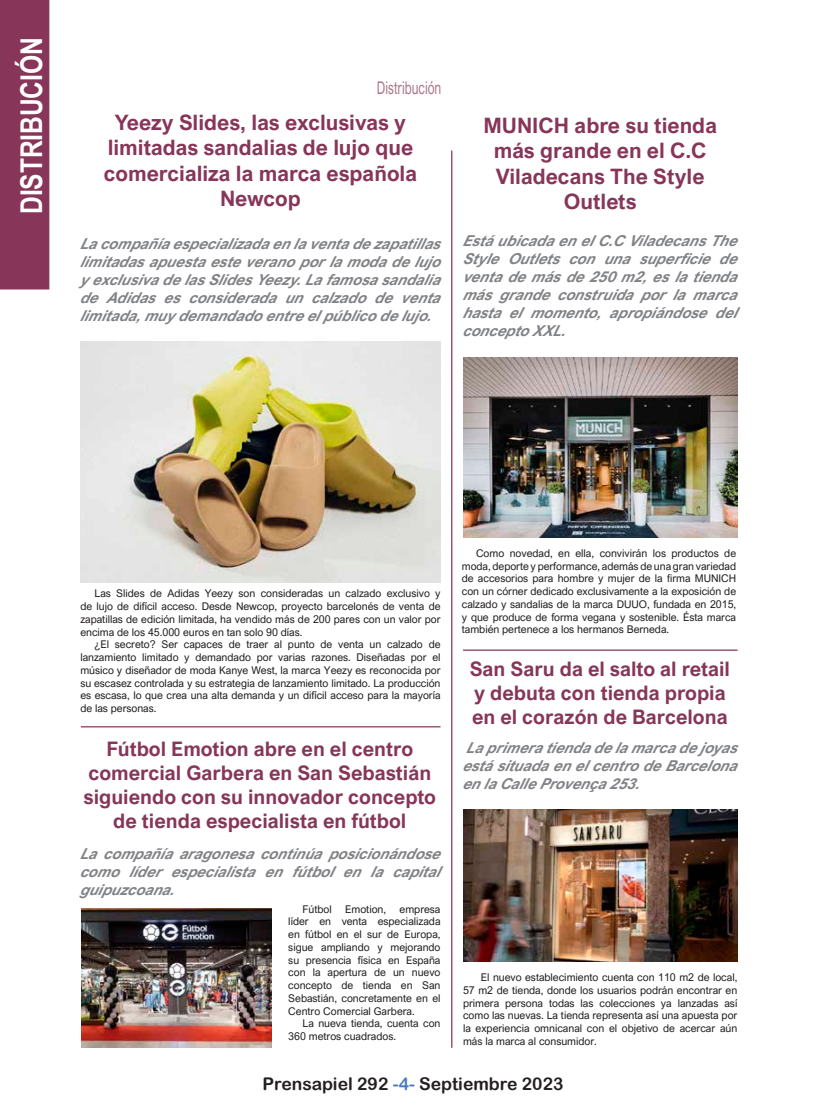
<style>
.page{position:relative;width:826px;height:1117px;background:#fff}
.page>*{position:absolute;margin:0;border:0;box-sizing:border-box;transform-origin:0 0}
.t1{font:700 30px "Arial Narrow";letter-spacing:-.005em;color:#fff}
.t2{font:700 21.25px/25.5px "Arial Nova";color:#873659;text-align:center}
.t3{font:700 20px/24px "Arial Nova";color:#873659;text-align:center}
.t4{font:17.5px "Arial Rounded MT Bold";color:#231f20}
.t5{font:17.5px "Arial Nova";color:#ac7989;scale:.7 1}
.t6{font:italic 700 15px/18px "Arial Nova";color:#808285;text-align:justify}
.t7{font:10.62px/12.8px "Arial Nova";letter-spacing:-.005em;color:#231f20;text-align:justify}
.s1{color:#4978bd}
</style>
<div class="page">
<div style="left:0;top:0;width:49px;height:289px;background:#873659"></div>
<img style="left:463px;top:357px;width:274px;height:180px">
<hr style="left:451px;top:150px;width:1px;height:897px;background:#873659">
<img style="left:81px;top:342px;width:359px;height:240px">
<hr style="left:81px;top:726px;width:359px;height:1px;background:#873659">
<hr style="left:463px;top:649px;width:274px;height:1px;background:#873659">
<img style="left:81px;top:908px;width:191px;height:139px">
<img style="left:463px;top:809px;width:274px;height:151px">
<h1 class="t1" style="left:9px;top:214px;width:178px;rotate:-90deg">DISTRIBUCIÓN</h1>
<h3 class="t5" style="left:377px;top:78px;width:94px">Distribución</h3>
<h2 class="t2" style="left:104px;top:109px;width:315px">Yeezy Slides, las exclusivas y limitadas sandalias de lujo que comercializa la marca española<br>Newcop</h2>
<p class="t6" style="left:80px;top:234px;width:366px">Lacomp añíaesp ecializadaen laventadezap atillas limitadasap uestaesteverano p orlamodadelujo y exclusivadelasSlidesYeezy.Lafamosasandalia de Adidas es considerada un calzado de venta limitada, muy demandado entreelp úblico delujo.</p>
<h3 class="t6" style="left:463px;top:232px;width:280px">Estáubicadaen elC.C ViladecansThe Style Outlets con una sup erficie de venta de más de 250 m2, es la tienda más grande construida por la marca hasta el momento, apropiándose del concepto XXL.</h3>
<h2 class="t2" style="left:483px;top:112px;width:235px">MUNICH abre su tienda más grande en el C.C<br>Viladecans The Style<br>Outlets</h2>
<p class="t7" style="left:80px;top:587px;width:362px;text-indent:14px">Las Slides de Adidas Yeezy son consideradas un calzado exclusivo y de lujo de difícil acceso. Desde Newcop, proyecto barcelonés de venta de zapatillas de edición limitada, ha vendido más de 200 pares con un valor por encima de los 45.000 euros en tan solo 90 días.</p>
<p class="t7" style="left:80px;top:638px;width:362px;text-indent:14px">¿El secreto? Ser capaces de traer al punto de venta un calzado de lanzamiento limitado y demandado por varias razones. Diseñadas por el músico y diseñador de moda Kanye West, la marca Yeezy es reconocida por su escasez controlada y su estrategia de lanzamiento limitado. La producción es escasa, lo que crea una alta demanda y un difícil acceso para la mayoría de las personas.</p>
<h3 class="t3" style="left:84px;top:736px;width:354px">Fútbol Emotion abre en el centro comercial Garbera en San Sebastián siguiendo con su innovador concepto de tienda especialista en fútbol</h3>
<h3 class="t6" style="left:80px;top:844px;width:366px">La compañía aragonesa continúa posicionándose como líder esp ecialista en fútbol en la capital guipuzcoana.</h3>
<p class="t7" style="left:302px;top:902px;width:31px">Fútbol</p>
<p class="t7" style="left:345px;top:902px;width:42px">Emotion,</p>
<p class="t7" style="left:288px;top:902px;width:154px;text-indent:111px">empresa líder en venta especializada en fútbol en el sur de Europa, sigue ampliando y mejorando su presencia física en España con la apertura de un nuevo concepto de tienda en San Sebastián, concretamente en el Centro Comercial Garbera.</p>
<p class="t7" style="left:288px;top:1017px;width:154px;text-indent:14px">La nueva tienda, cuenta con<br>360 metros cuadrados.</p>
<p class="t7" style="left:462px;top:546px;width:276px;text-indent:14px">Como novedad, en ella, convivirán los productos de moda, deporte y performance, además de una gran variedad de accesorios para hombre y mujer de la firma MUNICH con un córner dedicado exclusivamente a la exposición de calzado y sandalias de la marca DUUO, fundada en 2015, y que produce de forma vegana y sostenible. Ésta marca también pertenece a los hermanos Berneda.</p>
<h3 class="t3" style="left:469px;top:657px;width:262px;text-align:left">San Saru da el salto al retail y debuta con tienda propia en el corazón de Barcelona</h3>
<h3 class="t6" style="left:463px;top:738px;width:280px">Lap rimeratiendadelamarcadejoyas estásituadaen elcentro deBarcelona en laCalleProvenç a253.</h3>
<p class="t7" style="left:463px;top:970px;width:276px;text-indent:18px">El nuevo establecimiento cuenta con 110 m2 de local, 57 m2 de tienda, donde los usuarios podrán encontrar en primera persona todas las colecciones ya lanzadas así como las nuevas. La tienda representa así una apuesta por la experiencia omnicanal con el objetivo de acercar aún más la marca al consumidor.</p>
<h3 class="t4" style="left:262px;top:1072px;width:302px">Prensapiel 292 <span class="s1">-4-</span> Septiembre 2023</h3>
</div>
